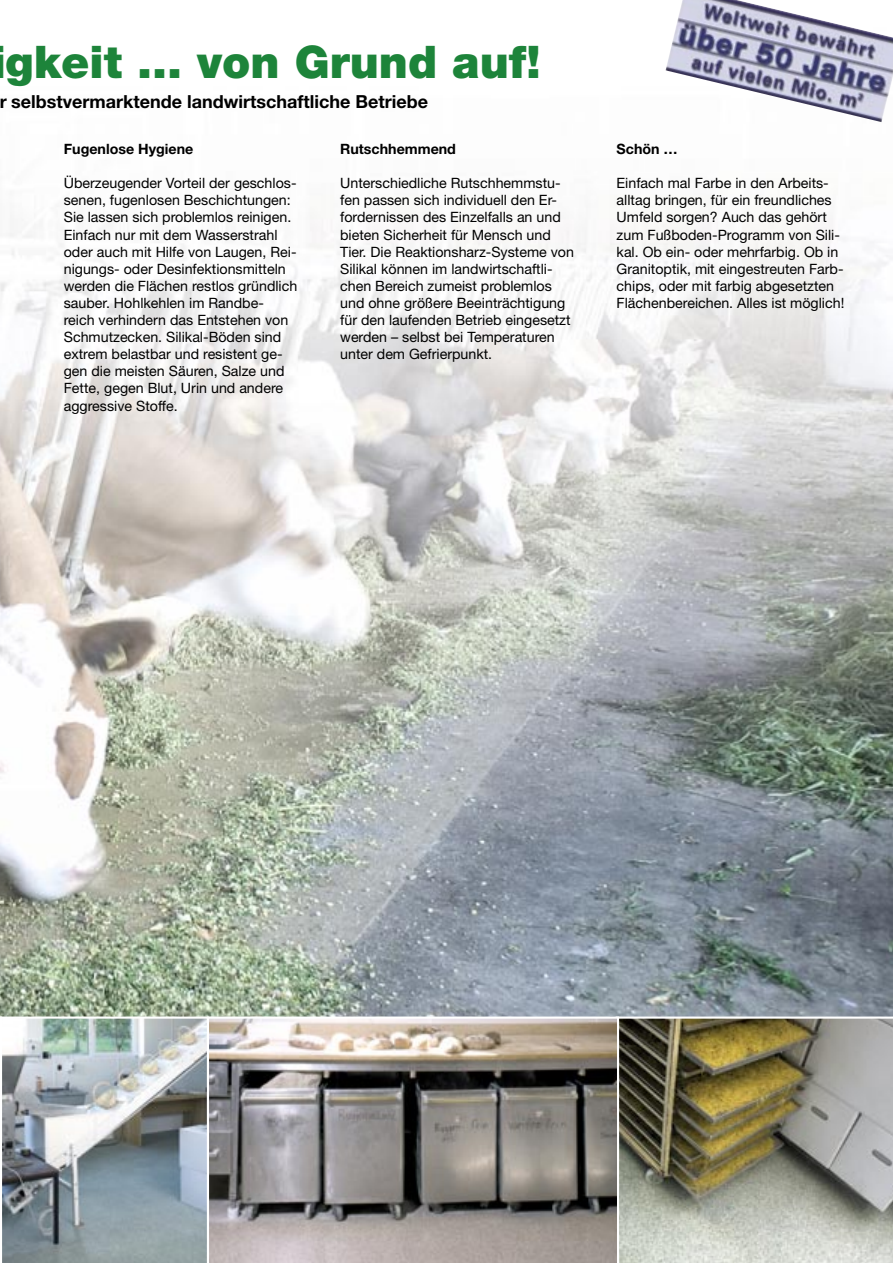
<style>
.page{position:relative;width:893px;height:1263px;background:#fff}
.page>*{position:absolute;margin:0;border:0;box-sizing:border-box;transform-origin:0 0}
.t1{font:900 45px "Helvetica Neue";color:#1d843a}
.t2{font:700 18px "Helvetica Neue";color:#000}
.t3{font:14.25px/17.1px "Helvetica Neue";color:#000}
.t4{font:700 14.25px "Helvetica Neue";color:#000}
</style>
<div class="page">
<img style="left:0;top:203px;width:893px;height:813px">
<img style="left:619px;top:1016px;width:274px;height:247px">
<img style="left:0;top:1016px;width:207px;height:247px">
<svg style="left:207px;top:1016px;width:412px;height:247px;background:#928c88"></svg>
<img style="left:665px;top:0;width:228px;height:122px">
<h1 class="t1" style="left:5px;top:35px;width:537px">gkeit ... von Grund auf!</h1>
<p class="t2" style="left:-1px;top:90px;width:430px">r selbstvermarktende landwirtschaftliche Betriebe</p>
<p class="t4" style="left:64px;top:140px;width:131px">Fugenlose Hygiene</p>
<p class="t3" style="left:64px;top:174px;width:235px">Überzeugender Vorteil der geschlos&shy;senen, fugenlosen Beschichtungen:<br>Sie lassen sich problemlos reinigen.<br>Einfach nur mit dem Wasserstrahl oder auch mit Hilfe von Laugen, Rei&shy;nigungs- oder Desinfektionsmitteln werden die Flächen restlos gründlich sauber. Hohlkehlen im Randbe&shy;reich verhindern das Entstehen von Schmutzecken. Silikal-Böden sind extrem belastbar und resistent ge&shy;gen die meisten Säuren, Salze und Fette, gegen Blut, Urin und andere aggressive Stoffe.</p>
<p class="t4" style="left:340px;top:140px;width:117px">Rutschhemmend</p>
<p class="t3" style="left:340px;top:174px;width:235px">Unterschiedliche Rutschhemmstu&shy;fen passen sich individuell den Er&shy;fordernissen des Einzelfalls an und bieten Sicherheit für Mensch und Tier. Die Reaktionsharz-Systeme von Silikal können im landwirtschaftli&shy;chen Bereich zumeist problemlos und ohne größere Beeinträchtigung für den laufenden Betrieb eingesetzt werden – selbst bei Temperaturen unter dem Gefrierpunkt.</p>
<p class="t4" style="left:617px;top:140px;width:63px">Schön …</p>
<p class="t3" style="left:617px;top:174px;width:229px">Einfach mal Farbe in den Arbeits&shy;alltag bringen, für ein freundliches Umfeld sorgen? Auch das gehört zum Fußboden-Programm von Sili&shy;kal. Ob ein- oder mehrfarbig. Ob in Granitoptik, mit eingestreuten Farb&shy;chips, oder mit farbig abgesetzten Flächenbereichen. Alles ist möglich!</p>
</div>
